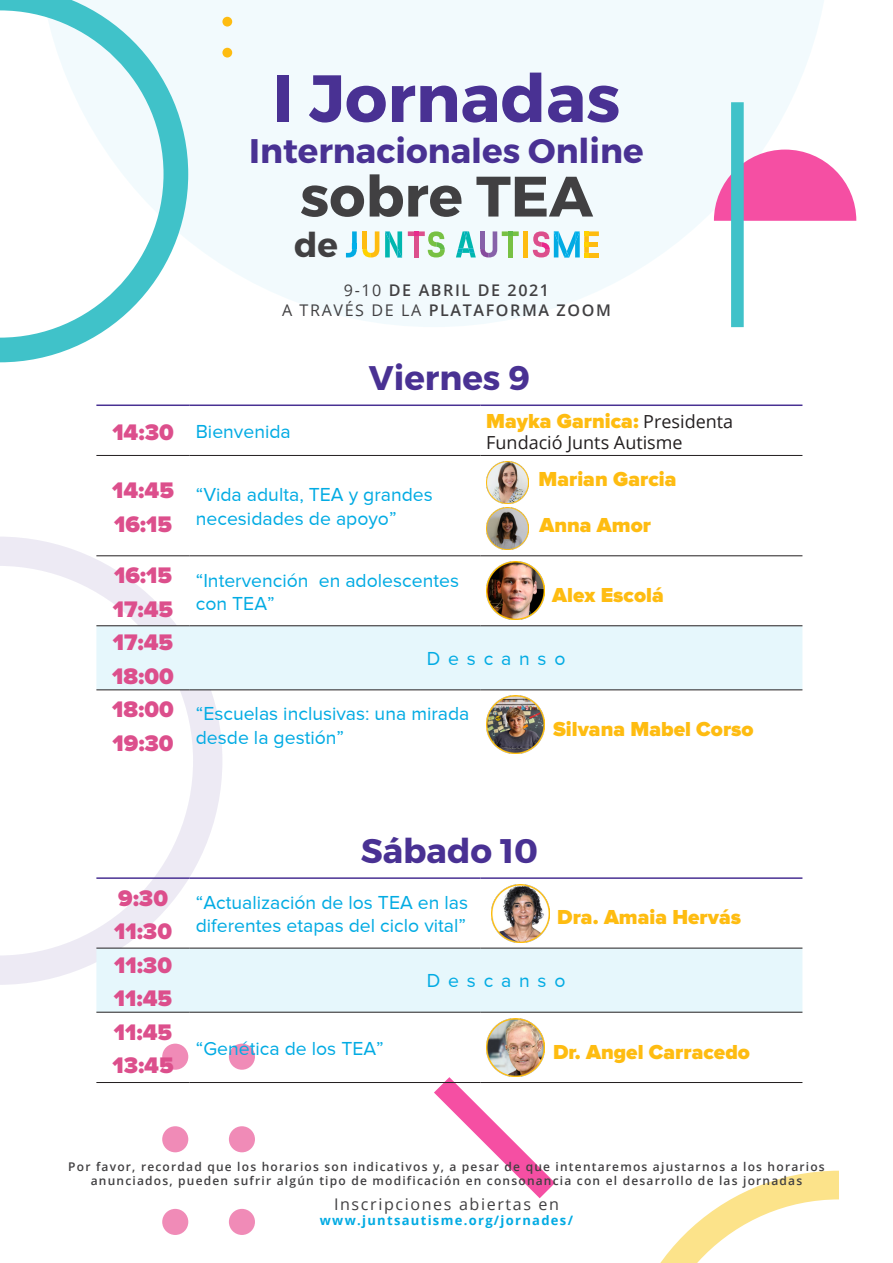
<style>
.page{position:relative;width:893px;height:1263px;background:#fff}
.page>*{position:absolute;margin:0;border:0;box-sizing:border-box;transform-origin:0 0}
.t1{font:700 66.6px "Montserrat";color:#493193}
.t2{font:700 56.85px "Montserrat";color:#414042}
.t3{font:700 34.05px "Montserrat";color:#493193}
.t4{font:700 34.05px "Montserrat";color:#414042}
.t5{font:900 23.4px "Proxima Nova";color:#dc4f8c}
.t6{font:900 21px "Proxima Nova";color:#febc11}
.t7{font:19.35px/23.2px "Proxima Nova";color:#02abe3}
.t8{font:19.35px "Proxima Nova";letter-spacing:.4em;color:#02abe3}
.t9{font:18px "Open Sans";color:#231f20}
.t10{font:600 16.05px "Open Sans";letter-spacing:.1em;color:#414042}
.t11{font:16.05px "Open Sans";letter-spacing:.1em;color:#414042}
.t12{font:700 13.05px "Open Sans";letter-spacing:.1em;color:#02abe3}
.t13{font:600 12px/14.4px "Open Sans";letter-spacing:.1em;color:#414042;text-align:center}
.s1{font-weight:400}
.s2{font-family:"Open Sans";font-weight:400;font-size:18px;color:#231f20}
</style>
<div class="page">
<svg style="left:188px;top:0;width:636px;height:327px;fill:#f2fafd"></svg>
<div style="left:222px;top:48px;width:10px;height:10px;background:#febc11;border-radius:50%"></div>
<div style="left:222px;top:17px;width:10px;height:10px;background:#febc11;border-radius:50%"></div>
<svg style="left:0;top:537px;width:222px;height:448px"></svg>
<svg style="left:0;top:0;width:188px;height:362px"></svg>
<svg style="left:434px;top:1077px;width:121px;height:121px"></svg>
<svg style="left:660px;top:1171px;width:179px;height:92px"></svg>
<div style="left:229px;top:1044px;width:26px;height:26px;background:#f08bb7;border-radius:50%"></div>
<div style="left:229px;top:1126px;width:26px;height:26px;background:#f08bb7;border-radius:50%"></div>
<div style="left:162px;top:1044px;width:26px;height:26px;background:#f08bb7;border-radius:50%"></div>
<div style="left:162px;top:1126px;width:26px;height:26px;background:#f08bb7;border-radius:50%"></div>
<div style="left:229px;top:1209px;width:26px;height:26px;background:#f08bb7;border-radius:50%"></div>
<div style="left:162px;top:1209px;width:26px;height:26px;background:#f08bb7;border-radius:50%"></div>
<svg style="left:714px;top:150px;width:142px;height:71px"></svg>
<div style="left:731px;top:102px;width:13px;height:225px;background:#40c2c9"></div>
<svg style="left:385px;top:231px;width:17px;height:26px"></svg>
<div style="left:523px;top:231px;width:5px;height:26px;background:#febc11"></div>
<svg style="left:346px;top:231px;width:33px;height:26px"></svg>
<svg style="left:408px;top:231px;width:37px;height:26px"></svg>
<svg style="left:533px;top:231px;width:66px;height:26px"></svg>
<svg style="left:456px;top:231px;width:63px;height:26px"></svg>
<div style="left:96px;top:626px;width:706px;height:64px;background:#e6f7fc"></div>
<hr style="left:96px;top:455px;width:94px;height:1px;background:#231f20">
<hr style="left:190px;top:455px;width:290px;height:1px;background:#231f20">
<hr style="left:480px;top:455px;width:322px;height:1px;background:#231f20">
<hr style="left:96px;top:555px;width:94px;height:1px;background:#231f20">
<hr style="left:190px;top:555px;width:290px;height:1px;background:#231f20">
<hr style="left:480px;top:555px;width:322px;height:1px;background:#231f20">
<hr style="left:96px;top:625px;width:94px;height:1px;background:#231f20">
<hr style="left:190px;top:625px;width:290px;height:1px;background:#231f20">
<hr style="left:480px;top:625px;width:322px;height:1px;background:#231f20">
<hr style="left:96px;top:690px;width:94px;height:1px;background:#231f20">
<hr style="left:190px;top:690px;width:290px;height:1px;background:#231f20">
<hr style="left:480px;top:690px;width:322px;height:1px;background:#231f20">
<hr style="left:96px;top:404px;width:94px;height:2px;background:#493193">
<hr style="left:190px;top:404px;width:290px;height:2px;background:#493193">
<hr style="left:480px;top:404px;width:322px;height:2px;background:#493193">
<img style="left:486px;top:461px;width:42px;height:43px">
<img style="left:486px;top:508px;width:42px;height:42px">
<img style="left:486px;top:562px;width:58px;height:58px">
<img style="left:486px;top:696px;width:58px;height:58px">
<div style="left:96px;top:949px;width:706px;height:63px;background:#e6f7fc"></div>
<hr style="left:96px;top:948px;width:94px;height:1px;background:#231f20">
<hr style="left:190px;top:948px;width:290px;height:1px;background:#231f20">
<hr style="left:480px;top:948px;width:322px;height:1px;background:#231f20">
<hr style="left:96px;top:1012px;width:94px;height:1px;background:#231f20">
<hr style="left:190px;top:1012px;width:290px;height:1px;background:#231f20">
<hr style="left:480px;top:1012px;width:322px;height:1px;background:#231f20">
<hr style="left:96px;top:1082px;width:94px;height:1px;background:#231f20">
<hr style="left:190px;top:1082px;width:290px;height:1px;background:#231f20">
<hr style="left:480px;top:1082px;width:322px;height:1px;background:#231f20">
<hr style="left:96px;top:877px;width:94px;height:2px;background:#493193">
<hr style="left:190px;top:877px;width:290px;height:2px;background:#493193">
<hr style="left:480px;top:877px;width:322px;height:2px;background:#493193">
<img style="left:492px;top:884px;width:58px;height:58px">
<img style="left:486px;top:1018px;width:58px;height:58px">
<p class="t1" style="left:273px;top:57px;width:349px">I Jornadas</p>
<p class="t3" style="left:249px;top:130px;width:396px">Internacionales Online</p>
<p class="t2" style="left:300px;top:161px;width:294px">sobre TEA</p>
<p class="t4" style="left:294px;top:224px;width:45px">de</p>
<p class="t10" style="left:344px;top:280px;width:207px"><span class="s1">9-10</span> DE ABRIL DE 2021</p>
<p class="t10" style="left:282px;top:299px;width:330px"><span class="s1">A TRAVÉS DE LA</span> PLATAFORMA ZOOM</p>
<p class="t3" style="left:369px;top:357px;width:162px">Viernes 9</p>
<p class="t5" style="left:112px;top:421px;width:63px">14:30</p>
<p class="t7" style="left:196px;top:419px;width:97px">Bienvenida</p>
<p class="t6" style="left:486px;top:411px;width:248px">Mayka Garnica: <span class="s2">Presidenta</span></p>
<p class="t9" style="left:486px;top:431px;width:198px">Fundació Junts Autisme</p>
<p class="t5" style="left:112px;top:479px;width:63px">14:45</p>
<p class="t5" style="left:114px;top:513px;width:59px">16:15</p>
<p class="t5" style="left:114px;top:565px;width:59px">16:15</p>
<p class="t5" style="left:113px;top:598px;width:62px">17:45</p>
<p class="t5" style="left:113px;top:632px;width:62px">17:45</p>
<p class="t5" style="left:112px;top:665px;width:63px">18:00</p>
<p class="t5" style="left:112px;top:699px;width:63px">18:00</p>
<p class="t5" style="left:113px;top:732px;width:63px">19:30</p>
<p class="t7" style="left:196px;top:483px;width:239px">“Vida adulta, TEA y grandes necesidades de apoyo”</p>
<p class="t7" style="left:196px;top:568px;width:265px">“Intervención en adolescentes con TEA”</p>
<p class="t6" style="left:539px;top:469px;width:139px">Marian Garcia</p>
<p class="t6" style="left:539px;top:515px;width:113px">Anna Amor</p>
<p class="t6" style="left:552px;top:585px;width:113px">Alex Escolá</p>
<p class="t8" style="left:427px;top:648px;width:140px">Descanso</p>
<p class="t7" style="left:196px;top:702px;width:275px">“Escuelas inclusivas: una mirada desde la gestión”</p>
<p class="t6" style="left:553px;top:719px;width:202px">Silvana Mabel Corso</p>
<p class="t5" style="left:118px;top:887px;width:51px">9:30</p>
<p class="t5" style="left:114px;top:921px;width:59px">11:30</p>
<p class="t5" style="left:114px;top:954px;width:59px">11:30</p>
<p class="t5" style="left:114px;top:988px;width:60px">11:45</p>
<p class="t5" style="left:114px;top:1021px;width:60px">11:45</p>
<p class="t5" style="left:112px;top:1055px;width:63px">13:45</p>
<p class="t3" style="left:361px;top:830px;width:179px">Sábado 10</p>
<p class="t7" style="left:196px;top:891px;width:274px">“Actualización de los TEA en las diferentes etapas del ciclo vital”</p>
<p class="t6" style="left:557px;top:907px;width:185px">Dra. Amaia Hervás</p>
<p class="t8" style="left:427px;top:970px;width:140px">Descanso</p>
<p class="t7" style="left:196px;top:1037px;width:190px">“Genética de los TEA”</p>
<p class="t6" style="left:553px;top:1042px;width:198px">Dr. Angel Carracedo</p>
<p class="t13" style="left:68px;top:1159px;width:758px">Por favor, recordad que los horarios son indicativos y, a pesar de que intentaremos ajustarnos a los horarios anunciados, pueden sufrir algún tipo de modificación en consonancia con el desarrollo de las jornadas</p>
<p class="t11" style="left:334px;top:1193px;width:226px">Inscripciones abiertas en</p>
<p class="t12" style="left:320px;top:1211px;width:255px">www.juntsautisme.org/jornades/</p>
</div>
